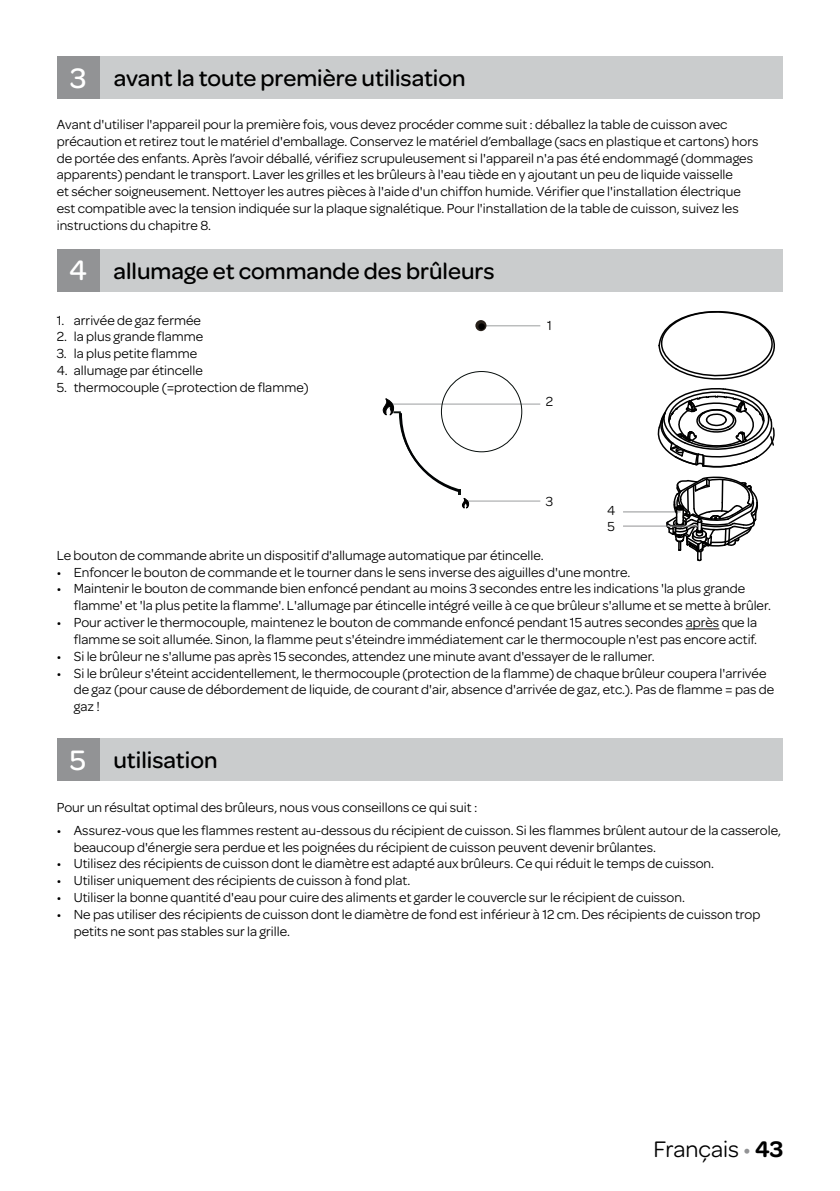
<style>
.page{position:relative;width:840px;height:1191px;background:#fff}
.page>*{position:absolute;margin:0;border:0;box-sizing:border-box;transform-origin:0 0}
.t1{font:500 24px "Omnes";color:#000}
.t2{font:24px "Omnes";color:#000}
.t3{font:14px/16.8px "Omnes";color:#000}
.s1{font-size:30px;color:#fff}
.s2{color:#929395}
.s3{font-weight:600}
</style>
<div class="page">
<hr style="left:685px;top:628px;width:34px;height:1px;background:#000">
<div style="left:83px;top:249px;width:699px;height:43px;background:#cacccd"></div>
<div style="left:57px;top:249px;width:42px;height:43px;background:#929395"></div>
<div style="left:83px;top:738px;width:699px;height:43px;background:#cacccd"></div>
<div style="left:57px;top:738px;width:42px;height:43px;background:#929395"></div>
<div style="left:83px;top:57px;width:699px;height:42px;background:#cacccd"></div>
<div style="left:57px;top:57px;width:42px;height:42px;background:#929395"></div>
<hr style="left:622px;top:511px;width:58px;height:1px;background:#929395">
<svg style="left:657px;top:311px;width:118px;height:157px"></svg>
<svg style="left:664px;top:476px;width:94px;height:86px"></svg>
<hr style="left:622px;top:525px;width:76px;height:1px;background:#929395">
<hr style="left:478px;top:325px;width:62px;height:1px;background:#9c9e9f">
<hr style="left:389px;top:403px;width:151px;height:1px;background:#9c9e9f">
<hr style="left:465px;top:500px;width:75px;height:1px;background:#9c9e9f">
<svg style="left:475px;top:320px;width:11px;height:11px"></svg>
<div style="left:478px;top:323px;width:6px;height:7px;background:#000;border-radius:50%"></div>
<svg style="left:382px;top:398px;width:87px;height:111px"></svg>
<h1 class="t1" style="left:70px;top:62px;width:397px"><span class="s1">3</span> avant la toute première utilisation</h1>
<p class="t3" style="left:57px;top:115px;width:702px">Avant d'utiliser l'appareil pour la première fois, vous devez procéder comme suit : déballez la table de cuisson avec précaution et retirez tout le matériel d'emballage. Conservez le matériel d’emballage (sacs en plastique et cartons) hors de portée des enfants. Après l’avoir déballé, vérifiez scrupuleusement si l'appareil n'a pas été endommagé (dommages apparents) pendant le transport. Laver les grilles et les brûleurs à l'eau tiède en y ajoutant un peu de liquide vaisselle<br>et sécher soigneusement. Nettoyer les autres pièces à l'aide d'un chiffon humide. Vérifier que l'installation électrique est compatible avec la tension indiquée sur la plaque signalétique. Pour l'installation de la table de cuisson, suivez les instructions du chapitre 8.</p>
<h1 class="t1" style="left:69px;top:254px;width:426px"><span class="s1">4</span> allumage et commande des brûleurs</h1>
<p class="t3" style="left:57px;top:311px;width:146px">1. arrivée de gaz fermée</p>
<p class="t3" style="left:57px;top:327px;width:148px">2. la plus grande flamme</p>
<p class="t3" style="left:57px;top:344px;width:142px">3. la plus petite flamme</p>
<p class="t3" style="left:57px;top:361px;width:147px">4. allumage par étincelle</p>
<p class="t3" style="left:57px;top:378px;width:253px">5. thermocouple (=protection de flamme)</p>
<p class="t3" style="left:547px;top:316px;width:6px">1</p>
<p class="t3" style="left:545px;top:392px;width:9px">2</p>
<p class="t3" style="left:545px;top:492px;width:9px">3</p>
<p class="t3" style="left:607px;top:501px;width:10px">4<br>5</p>
<p class="t3" style="left:57px;top:546px;width:488px">Le bouton de commande abrite un dispositif d'allumage automatique par étincelle.</p>
<p class="t3" style="left:57px;top:563px;width:575px">• Enfoncer le bouton de commande et le tourner dans le sens inverse des aiguilles d'une montre.</p>
<p class="t3" style="left:74px;top:579px;width:698px;text-indent:-17px">• Maintenir le bouton de commande bien enfoncé pendant au moins 3 secondes entre les indications 'la plus grande flamme' et 'la plus petite la flamme'. L'allumage par étincelle intégré veille à ce que brûleur s'allume et se mette à brûler.</p>
<p class="t3" style="left:57px;top:613px;width:701px;text-align:right">• Pour activer le thermocouple, maintenez le bouton de commande enfoncé pendant 15 autres secondes après que la flamme se soit allumée. Sinon, la flamme peut s'éteindre immédiatement car le thermocouple n'est pas encore actif.</p>
<p class="t3" style="left:57px;top:647px;width:599px">• Si le brûleur ne s'allume pas après 15 secondes, attendez une minute avant d'essayer de le rallumer.</p>
<p class="t3" style="left:74px;top:663px;width:701px;text-indent:-17px">• Si le brûleur s'éteint accidentellement, le thermocouple (protection de la flamme) de chaque brûleur coupera l'arrivée de gaz (pour cause de débordement de liquide, de courant d'air, absence d'arrivée de gaz, etc.). Pas de flamme = pas de gaz !</p>
<h1 class="t1" style="left:70px;top:743px;width:149px"><span class="s1">5</span> utilisation</h1>
<p class="t3" style="left:57px;top:798px;width:422px">Pour un résultat optimal des brûleurs, nous vous conseillons ce qui suit :</p>
<p class="t3" style="left:74px;top:821px;width:708px;text-indent:-17px">• Assurez-vous que les flammes restent au-dessous du récipient de cuisson. Si les flammes brûlent autour de la casserole, beaucoup d'énergie sera perdue et les poignées du récipient de cuisson peuvent devenir brûlantes.</p>
<p class="t3" style="left:57px;top:854px;width:658px">• Utilisez des récipients de cuisson dont le diamètre est adapté aux brûleurs. Ce qui réduit le temps de cuisson.</p>
<p class="t3" style="left:57px;top:871px;width:355px">• Utiliser uniquement des récipients de cuisson à fond plat.</p>
<p class="t3" style="left:57px;top:888px;width:629px">• Utiliser la bonne quantité d'eau pour cuire des aliments et garder le couvercle sur le récipient de cuisson.</p>
<p class="t3" style="left:74px;top:905px;width:687px;text-indent:-17px">• Ne pas utiliser des récipients de cuisson dont le diamètre de fond est inférieur à 12 cm. Des récipients de cuisson trop petits ne sont pas stables sur la grille.</p>
<h1 class="t2" style="left:653px;top:1132px;width:131px">Français <span class="s2">•</span> <span class="s3">43</span></h1>
</div>
